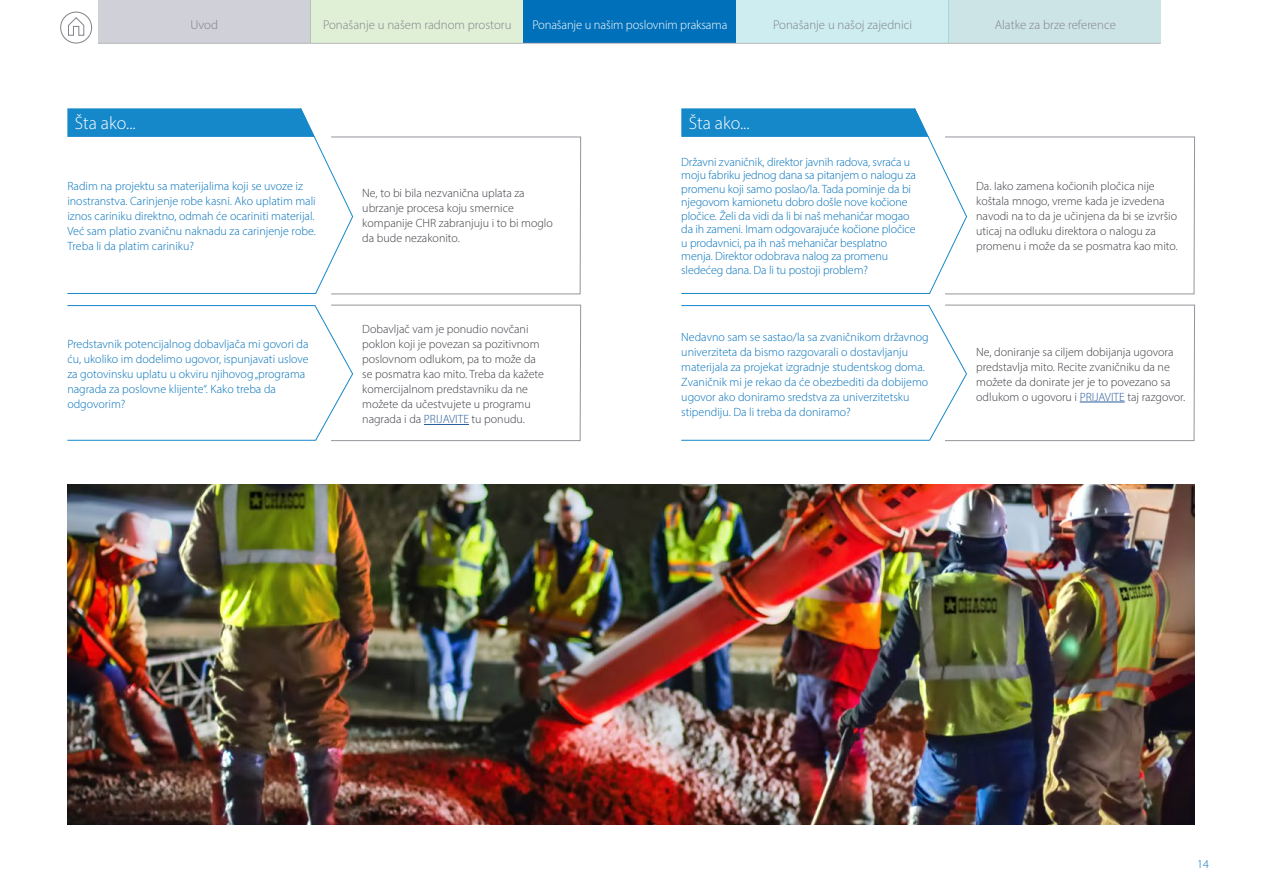
<style>
.page{position:relative;width:1263px;height:893px;background:#fff}
.page>*{position:absolute;margin:0;border:0;box-sizing:border-box;transform-origin:0 0}
.t1{font:300 18px "Myriad Pro";color:#fff}
.t2{font:300 12.75px "Myriad Pro";color:#818289}
.t3{font:300 12.75px "Myriad Pro";letter-spacing:-.01em;color:#fff}
.t4{font:300 12px/15px "Myriad Pro";color:#0070ba}
.t5{font:300 12px/15px "Myriad Pro";color:#3b3c43}
.s1{color:#275b9b}
</style>
<div class="page">
<div style="left:948px;top:0;width:213px;height:43px;background:#cde4e7"></div>
<div style="left:736px;top:0;width:212px;height:43px;background:#cdedf0"></div>
<div style="left:311px;top:0;width:212px;height:43px;background:#e0f0d6"></div>
<div style="left:98px;top:0;width:213px;height:43px;background:#d0d0d8"></div>
<div style="left:60px;top:12px;width:32px;height:31px;border:1px solid #818289;border-radius:50%"></div>
<svg style="left:68px;top:17px;width:16px;height:19px"></svg>
<div style="left:523px;top:0;width:213px;height:43px;background:#0070ba"></div>
<hr style="left:98px;top:43px;width:1063px;height:1px;background:#b6b7b7">
<svg style="left:67px;top:137px;width:263px;height:157px"></svg>
<svg style="left:67px;top:108px;width:248px;height:29px;background:#1f8dcc"></svg>
<svg style="left:681px;top:135px;width:263px;height:159px"></svg>
<svg style="left:681px;top:108px;width:247px;height:29px;background:#1e8ccc"></svg>
<img style="left:67px;top:485px;width:1128px;height:340px">
<svg style="left:67px;top:304px;width:514px;height:137px"></svg>
<svg style="left:681px;top:304px;width:514px;height:137px"></svg>
<svg style="left:330px;top:136px;width:251px;height:159px"></svg>
<svg style="left:944px;top:136px;width:251px;height:159px"></svg>
<hr style="left:424px;top:424px;width:45px;height:1px;background:#275b9b">
<hr style="left:1080px;top:402px;width:45px;height:1px;background:#275b9b">
<p class="t2" style="left:191px;top:17px;width:29px">Uvod</p>
<p class="t2" style="left:323px;top:17px;width:190px">Ponašanje u našem radnom prostoru</p>
<p class="t3" style="left:532px;top:17px;width:197px">Ponašanje u našim poslovnim praksama</p>
<p class="t2" style="left:773px;top:17px;width:140px">Ponašanje u našoj zajednici</p>
<p class="t2" style="left:995px;top:17px;width:123px">Alatke za brze reference</p>
<h1 class="t1" style="left:75px;top:113px;width:62px">Šta ako...</h1>
<h1 class="t1" style="left:689px;top:113px;width:62px">Šta ako...</h1>
<p class="t4" style="left:67px;top:178px;width:250px">Radim na projektu sa materijalima koji se uvoze iz inostranstva. Carinjenje robe kasni. Ako uplatim mali iznos cariniku direktno, odmah će ocariniti materijal.<br>Već sam platio zvaničnu naknadu za carinjenje robe.<br>Treba li da platim cariniku?</p>
<p class="t4" style="left:681px;top:155px;width:236px;line-height:13.5px">Državni zvaničnik, direktor javnih radova, svraća u moju fabriku jednog dana sa pitanjem o nalogu za promenu koji samo poslao/la. Tada pominje da bi njegovom kamionetu dobro došle nove kočione pločice. Želi da vidi da li bi naš mehaničar mogao da ih zameni. Imam odgovarajuće kočione pločice u prodavnici, pa ih naš mehaničar besplatno menja. Direktor odobrava nalog za promenu sledećeg dana. Da li tu postoji problem?</p>
<p class="t5" style="left:362px;top:186px;width:192px">Ne, to bi bila nezvanična uplata za ubrzanje procesa koju smernice kompanije CHR zabranjuju i to bi moglo da bude nezakonito.</p>
<p class="t5" style="left:976px;top:178px;width:203px">Da. Iako zamena kočionih pločica nije koštala mnogo, vreme kada je izvedena navodi na to da je učinjena da bi se izvršio uticaj na odluku direktora o nalogu za promenu i može da se posmatra kao mito.</p>
<p class="t5" style="left:362px;top:322px;width:183px">Dobavljač vam je ponudio novčani poklon koji je povezan sa pozitivnom poslovnom odlukom, pa to može da se posmatra kao mito. Treba da kažete komercijalnom predstavniku da ne možete da učestvujete u programu nagrada i da <span class="s1">PRIJAVITE</span> tu ponudu.</p>
<p class="t4" style="left:67px;top:337px;width:243px">Predstavnik potencijalnog dobavljača mi govori da ću, ukoliko im dodelimo ugovor, ispunjavati uslove za gotovinsku uplatu u okviru njihovog „programa nagrada za poslovne klijente“. Kako treba da odgovorim?</p>
<p class="t4" style="left:681px;top:329px;width:249px">Nedavno sam se sastao/la sa zvaničnikom državnog univerziteta da bismo razgovarali o dostavljanju materijala za projekat izgradnje studentskog doma.<br>Zvaničnik mi je rekao da će obezbediti da dobijemo ugovor ako doniramo sredstva za univerzitetsku stipendiju. Da li treba da doniramo?</p>
<p class="t5" style="left:976px;top:344px;width:210px">Ne, doniranje sa ciljem dobijanja ugovora predstavlja mito. Recite zvaničniku da ne možete da donirate jer je to povezano sa odlukom o ugovoru i <span class="s1">PRIJAVITE</span> taj razgovor.</p>
<p class="t4" style="left:1197px;top:856px;width:13px">14</p>
</div>
